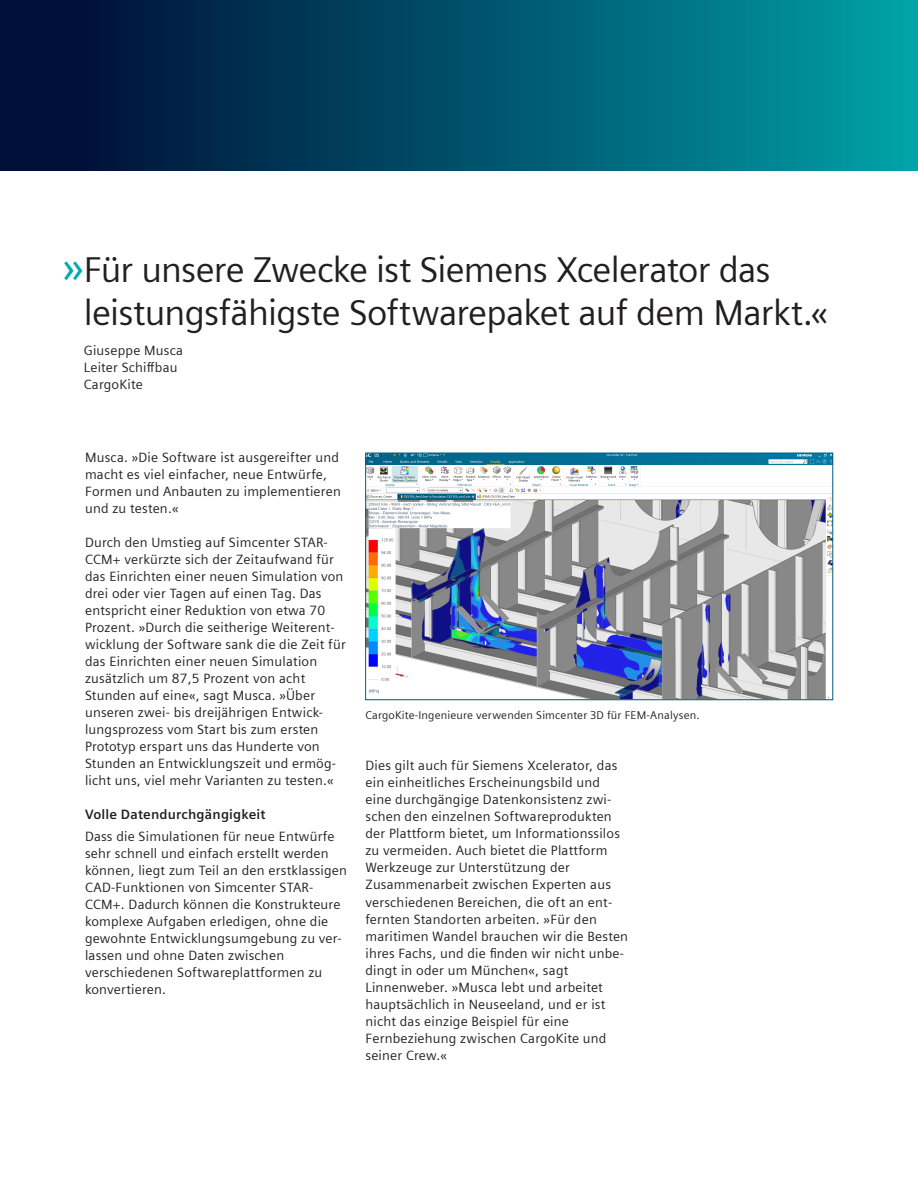
<style>
.page{position:relative;width:918px;height:1188px;background:#fff}
.page>*{position:absolute;margin:0;border:0;box-sizing:border-box;transform-origin:0 0}
.Large_Quote{font:36px/43.2px "Siemens Sans";letter-spacing:-.025em;color:#231f20}
.Body_Text{font:13.5px/17px "Siemens Sans";letter-spacing:.015em;color:#231f20}
.Large_Quote-2{font:13.5px/17px "Siemens Sans";letter-spacing:.015em;color:#231f20}
.Body_Subhead{font:700 13.5px "Siemens Sans";letter-spacing:.015em;color:#231f20}
.Caption_7_5pt_3_75mm{font:11.25px "Siemens Sans";letter-spacing:.015em;color:#231f20}
.s1{font-size:45px;color:#00aaad}
</style>
<div class="page">
<div style="left:0;top:0;width:918px;height:170px;background:linear-gradient(to right,#000430,#009fa6)"></div>
<img style="left:367px;top:455px;width:464px;height:243px">
<div style="left:365px;top:453px;width:468px;height:247px;border:1px solid #015c83"></div>
<p class="Large_Quote" style="left:84px;top:246px;width:746px;text-indent:-21px"><span class="s1">»</span>Für unsere Zwecke ist Siemens Xcelerator das leistungsfähigste Softwarepaket auf dem Markt.«</p>
<p class="Large_Quote-2" style="left:84px;top:341px;width:101px">Giuseppe Musca<br>Leiter Schiffbau<br>CargoKite</p>
<p class="Body_Text" style="left:85px;top:448px;width:257px">Musca. »Die Software ist ausgereifter und macht es viel einfacher, neue Entwürfe, Formen und Anbauten zu implementieren und zu testen.«</p>
<p class="Body_Text" style="left:85px;top:533px;width:262px">Durch den Umstieg auf Simcenter STAR-CCM+ verkürzte sich der Zeitaufwand für das Einrichten einer neuen Simulation von drei oder vier Tagen auf einen Tag. Das entspricht einer Reduktion von etwa 70<br>Prozent. »Durch die seitherige Weiterent&shy;wicklung der Software sank die die Zeit für das Einrichten einer neuen Simulation zusätzlich um 87,5 Prozent von acht Stunden auf eine«, sagt Musca. »Über unseren zwei- bis dreijährigen Entwick&shy;lungsprozess vom Start bis zum ersten Prototyp erspart uns das Hunderte von Stunden an Entwicklungszeit und ermög&shy;licht uns, viel mehr Varianten zu testen.«</p>
<p class="Body_Subhead" style="left:85px;top:804px;width:182px">Volle Datendurchgängigkeit</p>
<p class="Body_Text" style="left:85px;top:827px;width:264px">Dass die Simulationen für neue Entwürfe sehr schnell und einfach erstellt werden können, liegt zum Teil an den erstklassigen CAD-Funktionen von Simcenter STAR-CCM+. Dadurch können die Konstrukteure komplexe Aufgaben erledigen, ohne die gewohnte Entwicklungsumgebung zu ver&shy;lassen und ohne Daten zwischen verschiedenen Softwareplattformen zu konvertieren.</p>
<p class="Caption_7_5pt_3_75mm" style="left:365px;top:706px;width:336px">CargoKite-Ingenieure verwenden Simcenter 3D für FEM-Analysen.</p>
<p class="Body_Text" style="left:365px;top:756px;width:264px">Dies gilt auch für Siemens Xcelerator, das ein einheitliches Erscheinungsbild und eine durchgängige Datenkonsistenz zwi&shy;schen den einzelnen Softwareprodukten der Plattform bietet, um Informationssilos zu vermeiden. Auch bietet die Plattform Werkzeuge zur Unterstützung der Zusammenarbeit zwischen Experten aus verschiedenen Bereichen, die oft an ent&shy;fernten Standorten arbeiten. »Für den maritimen Wandel brauchen wir die Besten ihres Fachs, und die finden wir nicht unbe&shy;dingt in oder um München«, sagt Linnenweber. »Musca lebt und arbeitet hauptsächlich in Neuseeland, und er ist nicht das einzige Beispiel für eine Fernbeziehung zwischen CargoKite und seiner Crew.«</p>
</div>
